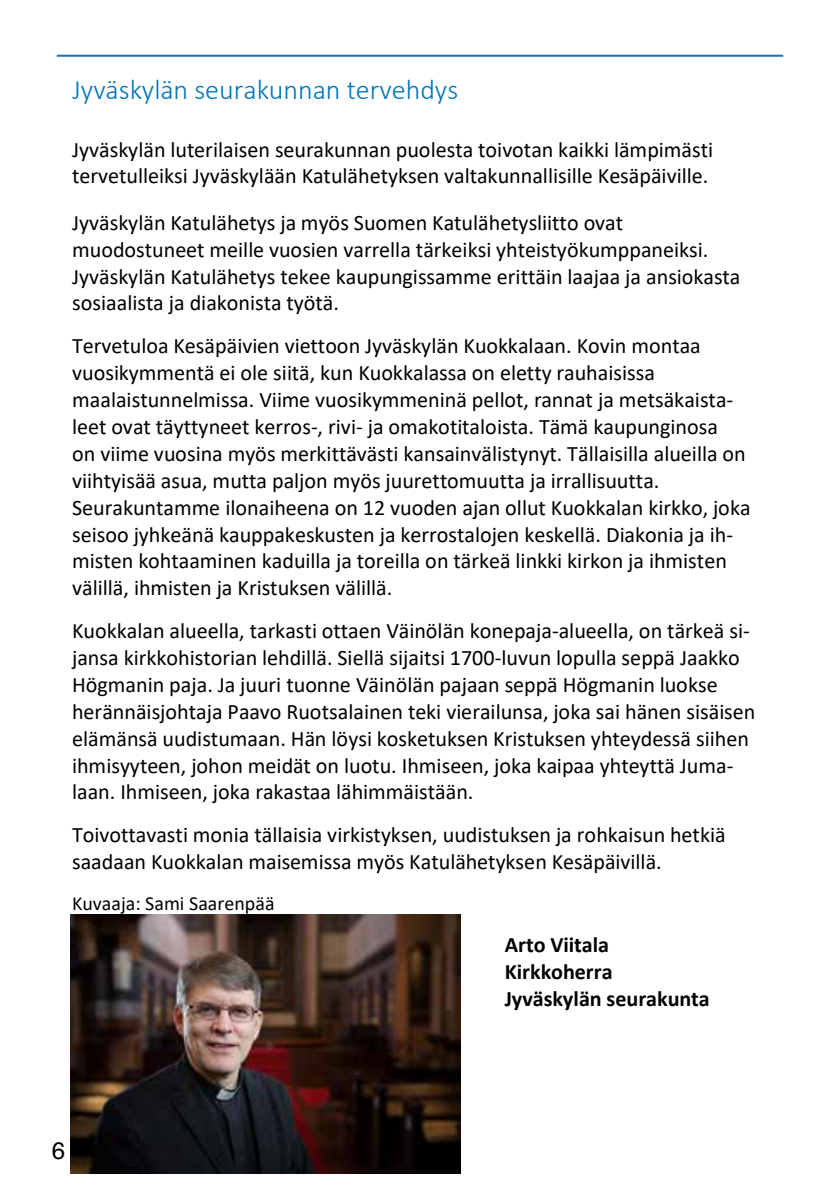
<style>
.page{position:relative;width:840px;height:1191px;background:#fff}
.page>*{position:absolute;margin:0;border:0;box-sizing:border-box;transform-origin:0 0}
.t1{font:300 28px "Calibri";color:#0075b9}
.t2{font:24px "Helvetica";color:#000}
.t3{font:22px/26.8px "Calibri";color:#000}
.t4{font:700 22px/27px "Calibri";color:#000}
.t5{font:20px "Calibri";color:#000}
</style>
<div class="page">
<hr style="left:57px;top:55px;width:725px;height:2px;background:#1570b8">
<img style="left:70px;top:914px;width:390px;height:260px">
<p class="t1" style="left:72px;top:72px;width:387px">Jyväskylän seurakunnan tervehdys</p>
<p class="t3" style="left:72px;top:135px;width:642px">Jyväskylän luterilaisen seurakunnan puolesta toivotan kaikki lämpimästi tervetulleiksi Jyväskylään Katulähetyksen valtakunnallisille Kesäpäiville.</p>
<p class="t3" style="left:72px;top:209px;width:669px">Jyväskylän Katulähetys ja myös Suomen Katulähetysliitto ovat muodostuneet meille vuosien varrella tärkeiksi yhteistyökumppaneiksi.<br>Jyväskylän Katulähetys tekee kaupungissamme erittäin laajaa ja ansiokasta sosiaalista ja diakonista työtä.</p>
<p class="t3" style="left:72px;top:332px;width:679px">Tervetuloa Kesäpäivien viettoon Jyväskylän Kuokkalaan. Kovin montaa vuosikymmentä ei ole siitä, kun Kuokkalassa on eletty rauhaisissa maalaistunnelmissa. Viime vuosikymmeninä pellot, rannat ja metsäkaista&shy;leet ovat täyttyneet kerros-, rivi- ja omakotitaloista. Tämä kaupunginosa<br>on viime vuosina myös merkittävästi kansainvälistynyt. Tällaisilla alueilla on viihtyisää asua, mutta paljon myös juurettomuutta ja irrallisuutta.<br>Seurakuntamme ilonaiheena on 12 vuoden ajan ollut Kuokkalan kirkko, joka seisoo jyhkeänä kauppakeskusten ja kerrostalojen keskellä. Diakonia ja ih&shy;misten kohtaaminen kaduilla ja toreilla on tärkeä linkki kirkon ja ihmisten välillä, ihmisten ja Kristuksen välillä.</p>
<p class="t3" style="left:72px;top:617px;width:684px">Kuokkalan alueella, tarkasti ottaen Väinölän konepaja-alueella, on tärkeä si&shy;jansa kirkkohistorian lehdillä. Siellä sijaitsi 1700-luvun lopulla seppä Jaakko Högmanin paja. Ja juuri tuonne Väinölän pajaan seppä Högmanin luokse herännäisjohtaja Paavo Ruotsalainen teki vierailunsa, joka sai hänen sisäisen elämänsä uudistumaan. Hän löysi kosketuksen Kristuksen yhteydessä siihen ihmisyyteen, johon meidät on luotu. Ihmiseen, joka kaipaa yhteyttä Juma&shy;laan. Ihmiseen, joka rakastaa lähimmäistään.</p>
<p class="t3" style="left:72px;top:821px;width:655px">Toivottavasti monia tällaisia virkistyksen, uudistuksen ja rohkaisun hetkiä saadaan Kuokkalan maisemissa myös Katulähetyksen Kesäpäivillä.</p>
<p class="t5" style="left:72px;top:889px;width:204px">Kuvaaja: Sami Saarenpää</p>
<p class="t4" style="left:504px;top:931px;width:206px">Arto Viitala<br>Kirkkoherra<br>Jyväskylän seurakunta</p>
<p class="t2" style="left:52px;top:1132px;width:15px">6</p>
</div>
